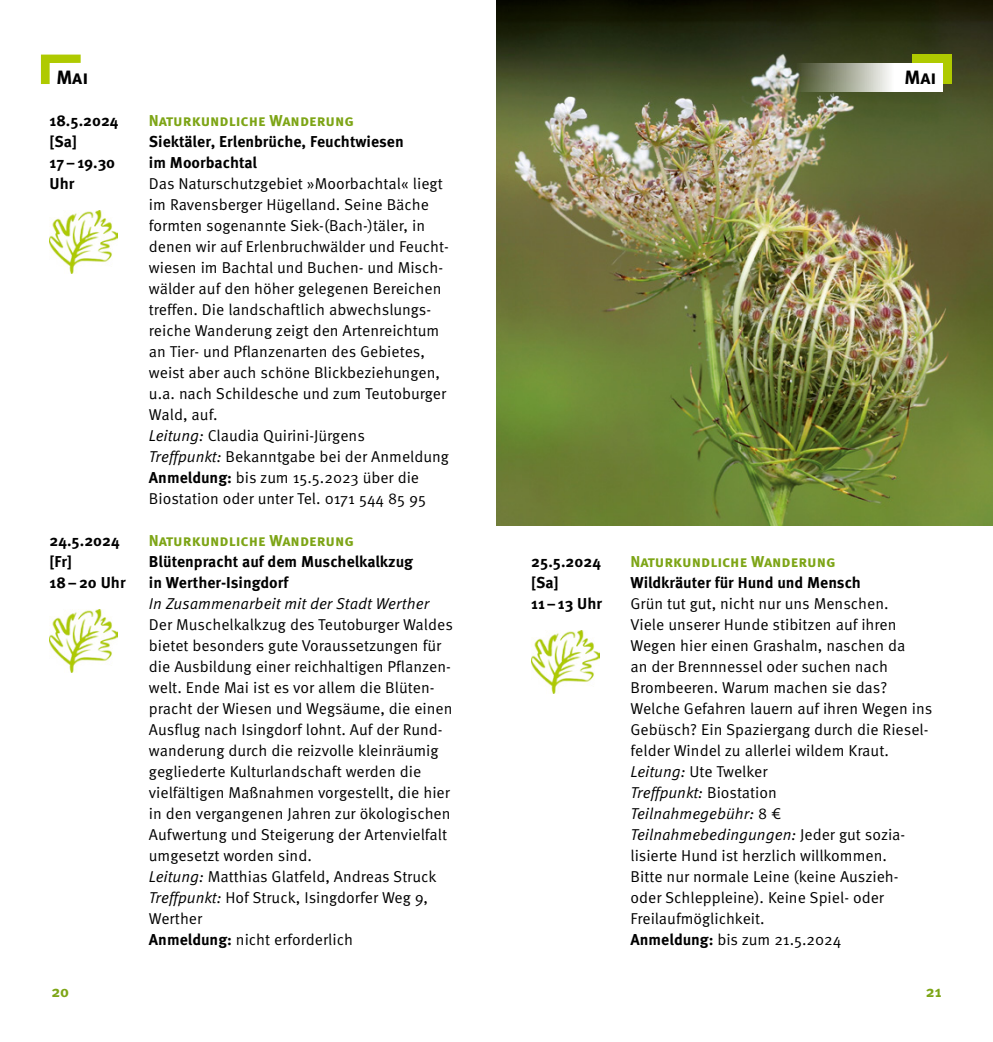
<style>
.page{position:relative;width:993px;height:1042px;background:#fff}
.page>*{position:absolute;margin:0;border:0;box-sizing:border-box;transform-origin:0 0}
.head2_Titel{font:700 19.25px "Meta Pro";color:#000}
.Lauftext_oE{font:15.75px/21px "Meta Pro Norm";color:#000}
.Lauftext_oE-2{font:700 15.75px/21px "Meta Pro";color:#000}
.Lauftext_oE-3{font:15.75px "Meta Pro Norm Ita";color:#000}
.Lauftext_oE-4{font:700 15.75px "Meta Pro";color:#7da516}
.head2_Titel-2{font:700 15.75px "Meta Pro";color:#7da516}
.s1{font-family:"Meta Pro Norm Ita"}
.s2{font-family:"Meta Pro";font-weight:700}
.s3{font-family:"Meta Pro Norm"}
</style>
<div class="page">
<img style="left:496px;top:0;width:496px;height:525px">
<div style="left:911px;top:55px;width:40px;height:29px;background:#afca00"></div>
<svg style="left:41px;top:55px;width:40px;height:29px"></svg>
<div style="left:50px;top:63px;width:173px;height:28px;background:#fff"></div>
<svg style="left:779px;top:63px;width:164px;height:28px"></svg>
<img style="left:531px;top:630px;width:68px;height:63px">
<img style="left:50px;top:609px;width:67px;height:63px">
<img style="left:50px;top:210px;width:67px;height:63px">
<p class="head2_Titel" style="left:56px;top:62px;width:34px">Mai</p>
<p class="Lauftext_oE-2" style="left:50px;top:109px;width:70px">18.5.2024</p>
<p class="Lauftext_oE-2" style="left:50px;top:130px;width:29px">[Sa]</p>
<p class="Lauftext_oE-2" style="left:50px;top:151px;width:67px">17–19.30<br>Uhr</p>
<p class="Lauftext_oE-2" style="left:50px;top:529px;width:71px">24.5.2024</p>
<p class="Lauftext_oE-2" style="left:50px;top:550px;width:24px">[Fr]</p>
<p class="Lauftext_oE-2" style="left:50px;top:571px;width:78px">18–20 Uhr</p>
<p class="Lauftext_oE-4" style="left:149px;top:108px;width:206px">Naturkundliche Wanderung</p>
<p class="Lauftext_oE-2" style="left:149px;top:130px;width:256px">Siektäler, Erlenbrüche, Feuchtwiesen im Moorbachtal</p>
<p class="Lauftext_oE" style="left:149px;top:172px;width:301px">Das Naturschutzgebiet »Moorbachtal« liegt im Ravensberger Hügelland. Seine Bäche formten sogenannte Siek-(Bach-)täler, in denen wir auf Erlenbruchwälder und Feucht&shy;wiesen im Bachtal und Buchen- und Misch&shy;wälder auf den höher gelegenen Bereichen treffen. Die landschaftlich abwechslungs&shy;reiche Wanderung zeigt den Artenreichtum an Tier- und Pflanzenarten des Gebietes, weist aber auch schöne Blickbeziehungen, u.a. nach Schildesche und zum Teutoburger Wald, auf.</p>
<p class="Lauftext_oE" style="left:149px;top:424px;width:217px"><span class="s1">Leitung:</span> Claudia Quirini-Jürgens</p>
<p class="Lauftext_oE" style="left:149px;top:445px;width:301px"><span class="s1">Treffpunkt:</span> Bekanntgabe bei der Anmeldung</p>
<p class="Lauftext_oE" style="left:149px;top:466px;width:278px"><span class="s2">Anmeldung:</span> bis zum 15.5.2023 über die<br>Biostation oder unter Tel. 0171 544 85 95</p>
<p class="Lauftext_oE-4" style="left:149px;top:528px;width:206px">Naturkundliche Wanderung</p>
<p class="Lauftext_oE-2" style="left:149px;top:550px;width:266px">Blütenpracht auf dem Muschelkalkzug in Werther-Isingdorf</p>
<p class="Lauftext_oE-3" style="left:149px;top:592px;width:282px">In Zusammenarbeit mit der Stadt Werther</p>
<p class="Lauftext_oE" style="left:149px;top:613px;width:305px">Der Muschelkalkzug des Teutoburger Waldes bietet besonders gute Voraussetzungen für die Ausbildung einer reichhaltigen Pflanzen&shy;welt. Ende Mai ist es vor allem die Blüten&shy;pracht der Wiesen und Wegsäume, die einen Ausflug nach Isingdorf lohnt. Auf der Rund&shy;wanderung durch die reizvolle kleinräumig gegliederte Kulturlandschaft werden die vielfältigen Maßnahmen vorgestellt, die hier in den vergangenen Jahren zur ökologischen Aufwertung und Steigerung der Artenvielfalt umgesetzt worden sind.</p>
<p class="Lauftext_oE" style="left:149px;top:865px;width:289px"><span class="s1">Leitung:</span> Matthias Glatfeld, Andreas Struck</p>
<p class="Lauftext_oE" style="left:149px;top:886px;width:281px"><span class="s1">Treffpunkt:</span> Hof Struck, Isingdorfer Weg 9,<br>Werther</p>
<p class="Lauftext_oE" style="left:149px;top:928px;width:205px"><span class="s2">Anmeldung:</span> nicht erforderlich</p>
<p class="head2_Titel" style="left:904px;top:62px;width:34px">Mai</p>
<p class="Lauftext_oE-2" style="left:531px;top:550px;width:71px">25.5.2024</p>
<p class="Lauftext_oE-2" style="left:531px;top:571px;width:29px">[Sa]</p>
<p class="Lauftext_oE-2" style="left:531px;top:592px;width:73px">11–13 Uhr</p>
<p class="Lauftext_oE-4" style="left:630px;top:549px;width:206px">Naturkundliche Wanderung</p>
<p class="Lauftext_oE-2" style="left:630px;top:571px;width:232px">Wildkräuter für Hund und Mensch</p>
<p class="Lauftext_oE" style="left:630px;top:592px;width:303px">Grün tut gut, nicht nur uns Menschen.<br>Viele unserer Hunde stibitzen auf ihren Wegen hier einen Grashalm, naschen da<br>an der Brennnessel oder suchen nach Brombeeren. Warum machen sie das?<br>Welche Gefahren lauern auf ihren Wegen ins Gebüsch? Ein Spaziergang durch die Riesel&shy;felder Windel zu allerlei wildem Kraut.</p>
<p class="Lauftext_oE" style="left:630px;top:760px;width:138px"><span class="s1">Leitung:</span> Ute Twelker</p>
<p class="Lauftext_oE-3" style="left:630px;top:781px;width:148px">Treffpunkt: <span class="s3">Biostation</span></p>
<p class="Lauftext_oE-3" style="left:630px;top:802px;width:152px">Teilnahmegebühr: <span class="s3">8 €</span></p>
<p class="Lauftext_oE" style="left:630px;top:823px;width:274px"><span class="s1">Teilnahmebedingungen:</span> Jeder gut sozia&shy;lisierte Hund ist herzlich willkommen.</p>
<p class="Lauftext_oE" style="left:630px;top:865px;width:269px">Bitte nur normale Leine (keine Auszieh&shy;oder Schleppleine). Keine Spiel- oder<br>Freilaufmöglichkeit.</p>
<p class="Lauftext_oE" style="left:630px;top:928px;width:212px"><span class="s2">Anmeldung:</span> bis zum 21.5.2024</p>
<p class="head2_Titel-2" style="left:51px;top:979px;width:19px">20</p>
<p class="head2_Titel-2" style="left:925px;top:979px;width:17px">21</p>
</div>
